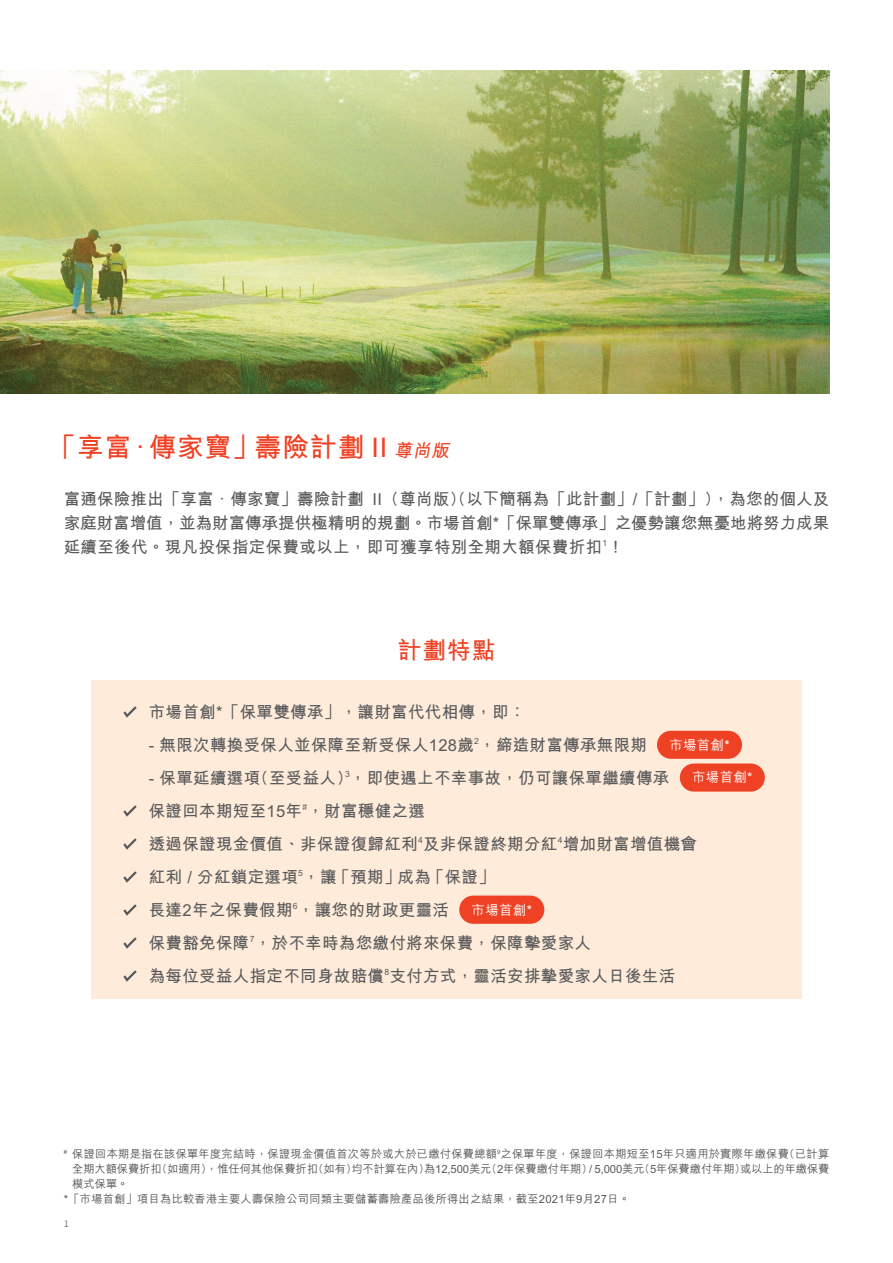
<style>
.page{position:relative;width:893px;height:1263px;background:#fff}
.page>*{position:absolute;margin:0;border:0;box-sizing:border-box;transform-origin:0 0}
.t1{font:700 27px "M Hei HK";letter-spacing:.025em;color:#ef4123}
.t2{font:700 24px "M Hei HK";color:#ef4123}
.t3{font:700 16.5px/33px "M Hei HK";letter-spacing:.02em;color:#58595b;text-align:justify}
.t4{font:500 13.5px "M Hei HK";letter-spacing:.02em;color:#fff}
.t5{font:500 11.25px "M Hei HK";letter-spacing:.02em;color:#58595b}
.t6{font:500 11.25px "M Hei HK";letter-spacing:-.005em;color:#58595b}
.t7{font:9px "Eina 04";color:#58595b}
.s1{font-style:italic;font-size:18px}
</style>
<div class="page">
<img style="left:0;top:70px;width:829px;height:323px">
<div style="left:91px;top:680px;width:710px;height:319px;background:#ffebd9"></div>
<div style="left:680px;top:763px;width:85px;height:29px;background:#ef4123;border-radius:14px"></div>
<svg style="left:123px;top:706px;width:14px;height:12px"></svg>
<svg style="left:123px;top:805px;width:14px;height:12px"></svg>
<svg style="left:123px;top:838px;width:14px;height:12px"></svg>
<svg style="left:123px;top:871px;width:14px;height:12px"></svg>
<svg style="left:123px;top:904px;width:14px;height:12px"></svg>
<svg style="left:123px;top:937px;width:14px;height:12px"></svg>
<svg style="left:123px;top:970px;width:14px;height:12px"></svg>
<div style="left:459px;top:895px;width:85px;height:29px;background:#ef4123;border-radius:14px"></div>
<div style="left:657px;top:731px;width:85px;height:28px;background:#ef4123;border-radius:14px"></div>
<h1 class="t1" style="left:49px;top:428px;width:405px">「享富．傳家寶」壽險計劃 II <span class="s1">尊尚版</span></h1>
<p class="t3" style="left:64px;top:486px;width:767px;line-height:24px">富通保險推出「享富．傳家寶」壽險計劃 II （尊尚版）（以下簡稱為「此計劃」/「計劃」），為您的個人及家庭財富增值，並為財富傳承提供極精明的規劃。市場首創*「保單雙傳承」之優勢讓您無憂地將努力成果延續至後代。現凡投保指定保費或以上，即可獲享特別全期大額保費折扣<sup>1</sup>！</p>
<h2 class="t2" style="left:398px;top:633px;width:99px">計劃特點</h2>
<p class="t3" style="left:149px;top:694px;width:378px">市場首創*「保單雙傳承」，讓財富代代相傳，即：</p>
<p class="t3" style="left:149px;top:727px;width:500px">- 無限次轉換受保人並保障至新受保人128歲<sup>2</sup>，締造財富傳承無限期</p>
<p class="t3" style="left:149px;top:760px;width:550px;text-align:left">- 保單延續選項（至受益人）<sup>3</sup>，即使遇上不幸事故，仍可讓保單繼續傳承<br>保證回本期短至15年<sup>#</sup>，財富穩健之選<br>透過保證現金價值、非保證復歸紅利<sup>4</sup>及非保證終期分紅<sup>4</sup>增加財富增值機會紅利 / 分紅鎖定選項<sup>5</sup>，讓「預期」成為「保證」<br>長達2年之保費假期<sup>6</sup>，讓您的財政更靈活<br>保費豁免保障<sup>7</sup>，於不幸時為您繳付將來保費，保障摰愛家人<br>為每位受益人指定不同身故賠償<sup>8</sup>支付方式，靈活安排摯愛家人日後生活</p>
<p class="t4" style="left:669px;top:735px;width:62px">市場首創*</p>
<p class="t4" style="left:692px;top:768px;width:62px">市場首創*</p>
<p class="t4" style="left:472px;top:900px;width:62px">市場首創*</p>
<p class="t5" style="left:64px;top:1146px;width:767px"><sup>#</sup> 保證回本期是指在該保單年度完結時，保證現金價值首次等於或大於已繳付保費總額<sup>9</sup>之保單年度，保證回本期短至15年只適用於實際年繳保費（已計算</p>
<p class="t6" style="left:72px;top:1161px;width:759px">全期大額保費折扣（如適用），惟任何其他保費折扣（如有）均不計算在內）為12,500美元（2年保費繳付年期） / 5,000美元（5年保費繳付年期）或以上的年繳保費</p>
<p class="t5" style="left:72px;top:1176px;width:58px">模式保單。</p>
<p class="t5" style="left:64px;top:1191px;width:568px">*「市場首創」項目為比較香港主要人壽保險公司同類主要儲蓄壽險產品後所得出之結果，截至2021年9月27日。</p>
<p class="t7" style="left:64px;top:1217px;width:7px">1</p>
</div>
